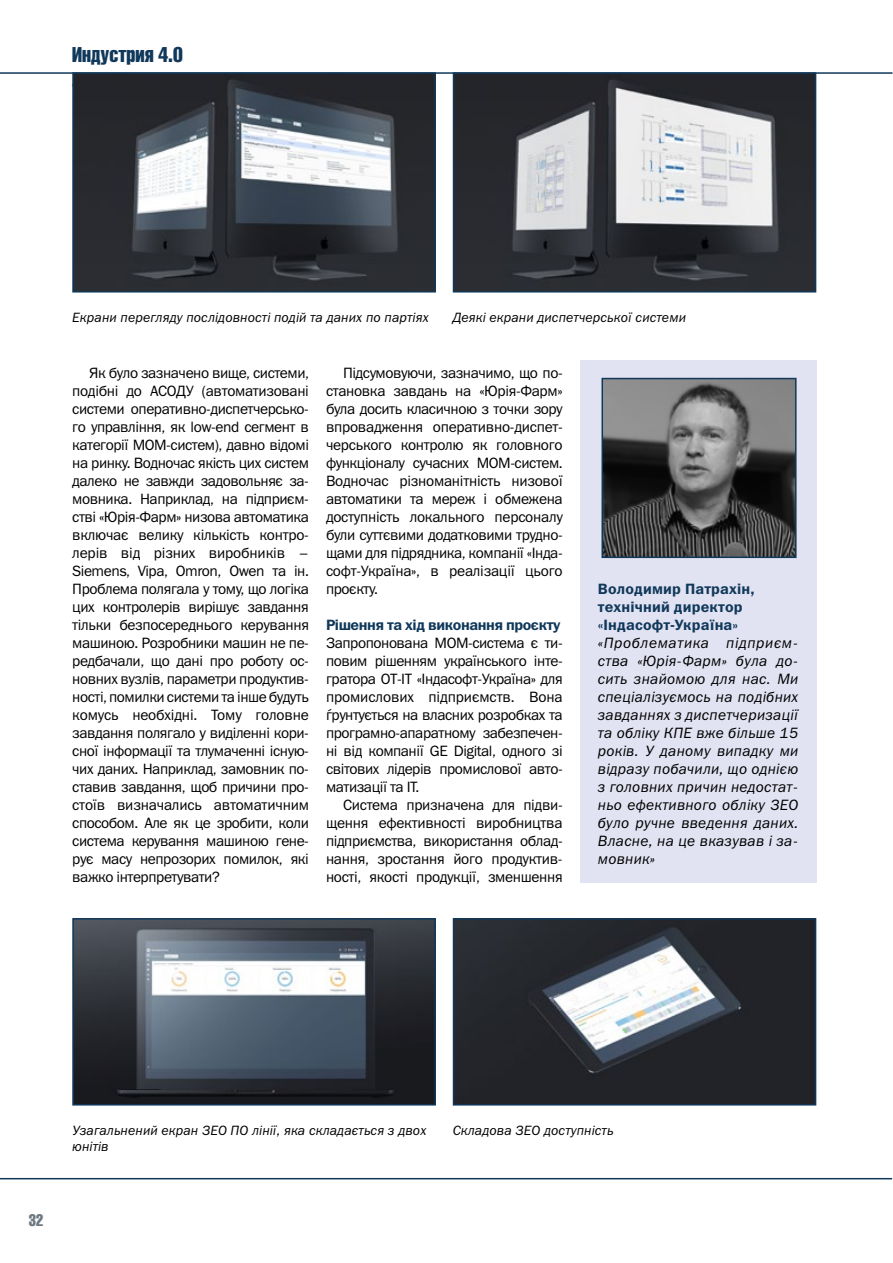
<style>
.page{position:relative;width:893px;height:1263px;background:#fff}
.page>*{position:absolute;margin:0;border:0;box-sizing:border-box;transform-origin:0 0}
.t1{font:21px "Helios Compressed";color:#10385a}
.t2{font:16.5px "Helios Compressed";color:#6d7881;scale:.95 1}
.t3{font:15px/18px "Franklin Gothic Book C";letter-spacing:-.03em;color:#000;text-align:justify}
.t4{font:italic 15px/18px "Franklin Gothic Book C";letter-spacing:.02em;color:#000;text-align:justify}
.t5{font:15px/18px "Franklin Gothic Demi C";letter-spacing:.01em;color:#10385a}
.t6{font:15px "Franklin Gothic Demi C";letter-spacing:-.03em;color:#10385a}
.t7{font:italic 13.5px/16.5px "Franklin Gothic Book C";letter-spacing:.01em;color:#000}
</style>
<div class="page">
<hr style="left:0;top:72px;width:892px;height:2px;background:#10385a">
<hr style="left:0;top:1178px;width:892px;height:1px;background:#10385a">
<img style="left:75px;top:75px;width:358px;height:214px">
<div style="left:72px;top:72px;width:364px;height:220px;border:2px solid #10385a"></div>
<img style="left:75px;top:921px;width:358px;height:181px">
<div style="left:72px;top:918px;width:364px;height:187px;border:2px solid #10385a"></div>
<img style="left:456px;top:75px;width:357px;height:214px">
<div style="left:453px;top:72px;width:363px;height:220px;border:2px solid #10385a"></div>
<img style="left:456px;top:921px;width:357px;height:181px">
<div style="left:453px;top:918px;width:363px;height:187px;border:2px solid #10385a"></div>
<div style="left:580px;top:360px;width:236px;height:522px;background:#e1e2f2"></div>
<img style="left:604px;top:381px;width:189px;height:174px">
<div style="left:601px;top:378px;width:195px;height:180px;border:2px solid #10385a"></div>
<h1 class="t1" style="left:72px;top:42px;width:112px">Индустрия 4.0</h1>
<p class="t7" style="left:72px;top:309px;width:358px">Екрани перегляду послідовності подій та даних по партіях</p>
<p class="t7" style="left:453px;top:309px;width:235px">Деякі екрани диспетчерської системи</p>
<p class="t3" style="left:72px;top:364px;width:238px;text-indent:17px">Як було зазначено вище, системи, подібні до АСОДУ (автоматизовані системи оперативно-диспетчерсько&shy;го управління, як low-end сегмент в категорії МОМ-систем), давно відомі на ринку. Водночас якість цих систем далеко не завжди задовольняє за&shy;мовника. Наприклад, на підприєм&shy;стві «Юрія-Фарм» низова автоматика включає велику кількість контро&shy;лерів від різних виробників – Siemens, Vipa, Omron, Owen та ін.<br>Проблема полягала у тому, що логіка цих контролерів вирішує завдання тільки безпосереднього керування машиною. Розробники машин не пе&shy;редбачали, що дані про роботу ос&shy;новних вузлів, параметри продуктив&shy;ності, помилки системи та інше будуть комусь необхідні. Тому головне завдання полягало у виділенні кори&shy;сної інформації та тлумаченні існую&shy;чих даних. Наприклад, замовник по&shy;ставив завдання, щоб причини про&shy;стоїв визначались автоматичним способом. Але як це зробити, коли система керування машиною гене&shy;рує масу непрозорих помилок, які важко інтерпретувати?</p>
<p class="t3" style="left:326px;top:364px;width:238px;text-indent:17px">Підсумовуючи, зазначимо, що по&shy;становка завдань на «Юрія-Фарм» була досить класичною з точки зору впровадження оперативно-диспет&shy;черського контролю як головного функціоналу сучасних МОМ-систем.<br>Водночас різноманітність низової автоматики та мереж і обмежена доступність локального персоналу були суттєвими додатковими трудно&shy;щами для підрядника, компанії «Інда&shy;софт-Україна», в реалізації цього проєкту.</p>
<p class="t6" style="left:326px;top:616px;width:236px">Рішення та хід виконання проєкту</p>
<p class="t3" style="left:326px;top:634px;width:238px">Запропонована МОМ-система є ти&shy;повим рішенням українського інте&shy;гратора ОТ-ІТ «Індасофт-Україна» для промислових підприємств. Вона ѓрунтується на власних розробках та програмно-апаратному забезпечен&shy;ні від компанії GE Digital, одного зі світових лідерів промислової авто&shy;матизації та ІТ.</p>
<p class="t3" style="left:326px;top:796px;width:238px;text-indent:17px">Система призначена для підви&shy;щення ефективності виробництва підприємства, використання облад&shy;нання, зростання його продуктив&shy;ності, якості продукції, зменшення</p>
<p class="t5" style="left:598px;top:580px;width:158px">Володимир Патрахін, технічний директор «Індасофт-Україна»</p>
<p class="t4" style="left:598px;top:634px;width:202px">«Проблематика підприєм&shy;ства «Юрія-Фарм» була до&shy;сить знайомою для нас. Ми спеціалізуємось на подібних завданнях з диспетчеризації та обліку КПЕ вже більше 15 років. У даному випадку ми відразу побачили, що однією з головних причин недостат&shy;ньо ефективного обліку ЗЕО було ручне введення даних.<br>Власне, на це вказував і за&shy;мовник»</p>
<p class="t2" style="left:29px;top:1210px;width:17px">32</p>
<p class="t7" style="left:72px;top:1122px;width:356px">Узагальнений екран ЗЕО ПО лінії, яка складається з двох юнітів</p>
<p class="t7" style="left:453px;top:1122px;width:162px">Складова ЗЕО доступність</p>
</div>
